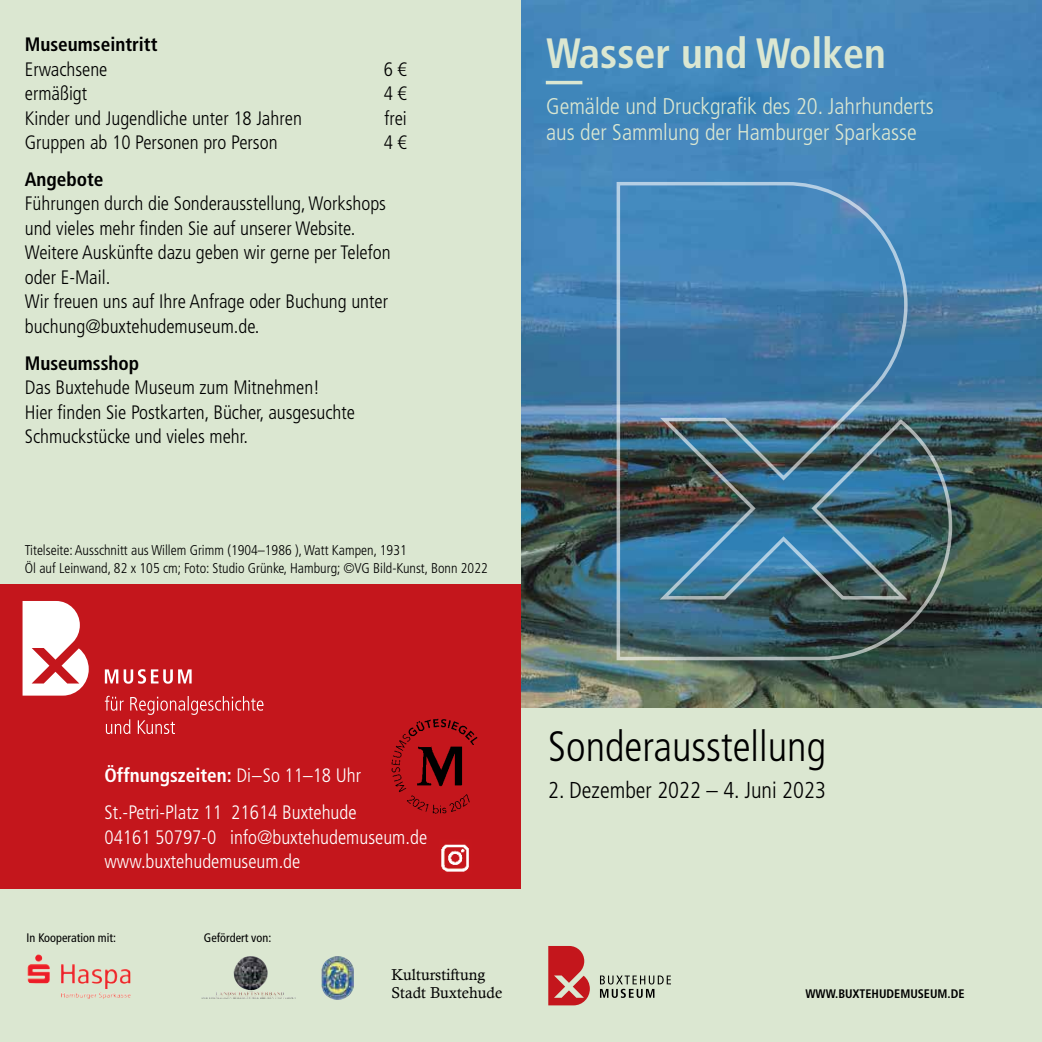
<style>
.page{position:relative;width:1042px;height:1042px;background:#fff}
.page>*{position:absolute;margin:0;border:0;box-sizing:border-box;transform-origin:0 0}
.t1{font:300 condensed 42.35px "Frutiger LT Std";color:#000}
.t2{font:700 condensed 42.35px "Frutiger LT Std";color:#dbe7d1}
.t3{font:300 condensed 22.93px "Frutiger LT Std";color:#000}
.t4{font:300 condensed 22.75px/26.2px "Frutiger LT Std";color:#dbe7d1}
.t5{font:300 condensed 19.43px/24.5px "Frutiger LT Std";color:#000}
.t6{font:300 condensed 19.43px/36.8px "Frutiger LT Std";color:#fff}
.t7{font:700 condensed 19.43px "Frutiger LT Std";color:#000}
.t8{font:15.75px/17.5px "Calisto";color:#000}
.t9{font:300 condensed 14.17px/17.5px "Frutiger LT Std";color:#000}
.t10{font:condensed 12.42px "Frutiger LT Pro";color:#000}
.t11{font:700 condensed 12.42px "Frutiger LT Std";color:#000}
.s1{font-weight:700}
</style>
<div class="page">
<div style="left:0;top:0;width:528px;height:1042px;background:#dbe7d1"></div>
<img style="left:322px;top:956px;width:14px;height:41px">
<svg style="left:240px;top:956px;width:10px;height:4px"></svg>
<div style="left:0;top:584px;width:535px;height:304px;background:#c4161c"></div>
<svg style="left:23px;top:601px;width:66px;height:94px"></svg>
<svg style="left:105px;top:669px;width:13px;height:14px"></svg>
<svg style="left:124px;top:669px;width:68px;height:15px"></svg>
<svg style="left:105px;top:696px;width:158px;height:38px"></svg>
<img style="left:441px;top:844px;width:28px;height:28px">
<img style="left:391px;top:718px;width:87px;height:96px">
<div style="left:521px;top:0;width:521px;height:1042px;background:#dbe7d1"></div>
<svg style="left:548px;top:946px;width:42px;height:59px"></svg>
<svg style="left:600px;top:975px;width:71px;height:23px"></svg>
<img style="left:521px;top:0;width:521px;height:708px">
<hr style="left:546px;top:81px;width:36px;height:3px;background:#dbe7d1">
<img style="left:615px;top:180px;width:339px;height:482px">
<img style="left:28px;top:954px;width:102px;height:30px">
<p class="t7" style="left:25px;top:33px;width:134px">Museumseintritt</p>
<p class="t5" style="left:25px;top:57px;width:84px">Erwachsene</p>
<p class="t5" style="left:384px;top:57px;width:25px">6 €</p>
<p class="t5" style="left:25px;top:81px;width:64px">ermäßigt</p>
<p class="t5" style="left:384px;top:81px;width:25px">4 €</p>
<p class="t5" style="left:25px;top:106px;width:279px">Kinder und Jugendliche unter 18 Jahren</p>
<p class="t5" style="left:384px;top:106px;width:24px">frei</p>
<p class="t5" style="left:25px;top:130px;width:254px">Gruppen ab 10 Personen pro Person</p>
<p class="t5" style="left:384px;top:130px;width:25px">4 €</p>
<p class="t7" style="left:25px;top:167px;width:80px">Angebote</p>
<p class="t5" style="left:25px;top:192px;width:367px">Führungen durch die Sonderausstellung, Workshops und vieles mehr finden Sie auf unserer Website.<br>Weitere Auskünfte dazu geben wir gerne per Telefon oder E-Mail.<br>Wir freuen uns auf Ihre Anfrage oder Buchung unter buchung@buxtehudemuseum.de.</p>
<p class="t7" style="left:25px;top:351px;width:116px">Museumsshop</p>
<p class="t5" style="left:25px;top:375px;width:332px">Das Buxtehude Museum zum Mitnehmen!<br>Hier finden Sie Postkarten, Bücher, ausgesuchte<br>Schmuckstücke und vieles mehr.</p>
<p class="t9" style="left:25px;top:542px;width:464px">Titelseite: Ausschnitt aus Willem Grimm (1904–1986 ), Watt Kampen, 1931<br>Öl auf Leinwand, 82 x 105 cm; Foto: Studio Grünke, Hamburg; ©VG Bild-Kunst, Bonn 2022</p>
<h1 class="t2" style="left:546px;top:28px;width:341px">Wasser und Wolken</h1>
<p class="t4" style="left:546px;top:93px;width:389px">Gemälde und Druckgrafik des 20. Jahrhunderts aus der Sammlung der Hamburger Sparkasse</p>
<p class="t6" style="left:104px;top:757px;width:258px"><span class="s1">Öffnungszeiten:</span> Di–So 11–18 Uhr<br>St.-Petri-Platz 11 21614 Buxtehude</p>
<p class="t6" style="left:104px;top:825px;width:324px;line-height:24.5px">04161 50797-0 info@buxtehudemuseum.de www.buxtehudemuseum.de</p>
<p class="t10" style="left:27px;top:930px;width:91px">In Kooperation mit:</p>
<p class="t10" style="left:204px;top:930px;width:69px">Gefördert von:</p>
<p class="t8" style="left:391px;top:965px;width:112px">Kulturstiftung<br>Stadt Buxtehude</p>
<h1 class="t1" style="left:548px;top:722px;width:279px">Sonderausstellung</h1>
<p class="t3" style="left:548px;top:777px;width:279px">2. Dezember 2022 – 4. Juni 2023</p>
<p class="t11" style="left:805px;top:986px;width:161px">WWW.BUXTEHUDEMUSEUM.DE</p>
</div>
